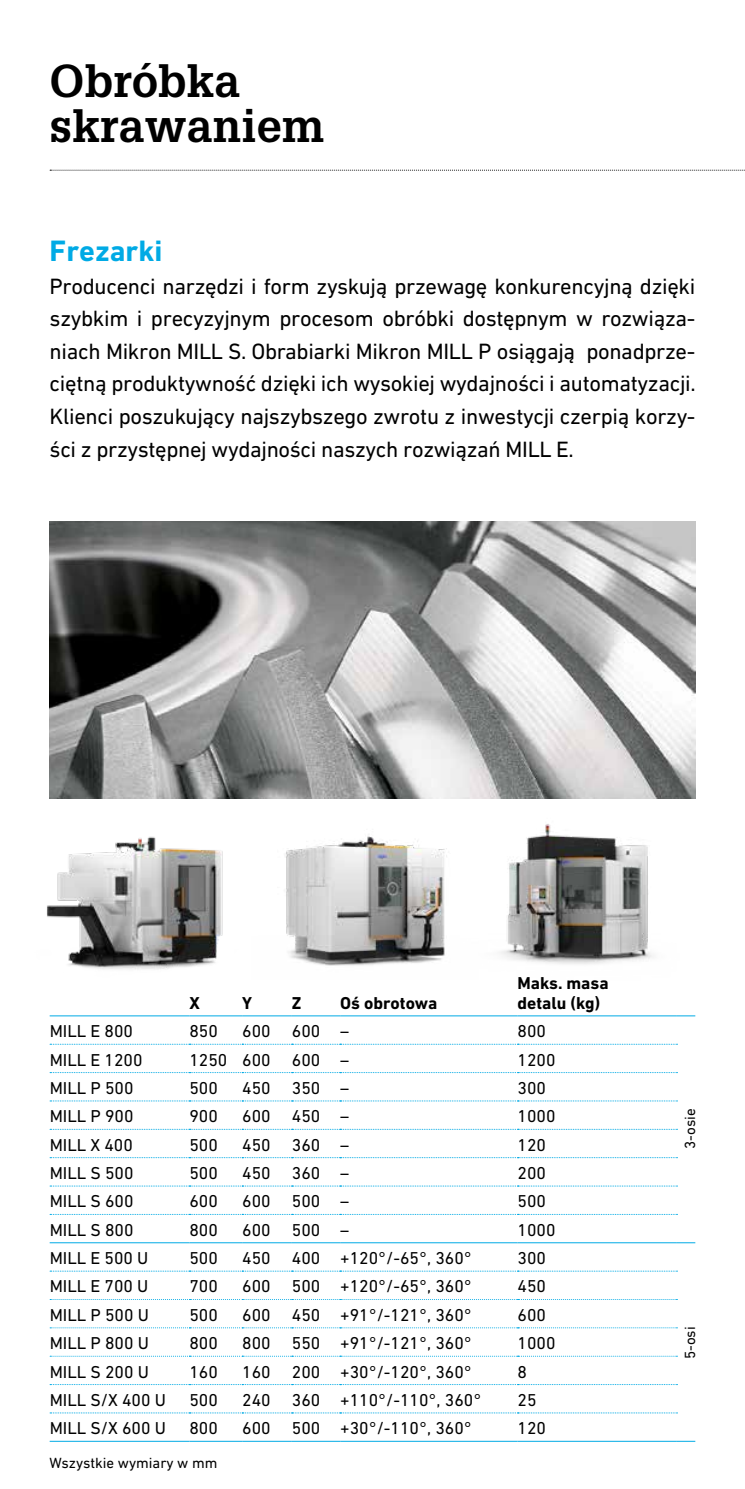
<style>
.page{position:relative;width:745px;height:1489px;background:#fff}
.page>*{position:absolute;margin:0;border:0;box-sizing:border-box;transform-origin:0 0}
.t1{font:700 45px/45px "Glypha LT Pro";letter-spacing:.005em;color:#000}
.t2{font:700 30px "DIN Next W1 G";color:#00aae5}
.t3{font:22.5px/32.5px "DIN Next W1 G";letter-spacing:-.015em;color:#000;text-align:justify}
.t4{font:17.5px "DIN Next W1 G";color:#000}
.t5{font:700 17.5px/20px "DIN Next W1 G";color:#000}
.t6{font:15px "DIN Next W1 G";color:#000}
</style>
<div class="page">
<img style="left:500px;top:824px;width:153px;height:140px">
<img style="left:286px;top:836px;width:161px;height:130px">
<img style="left:47px;top:836px;width:176px;height:133px">
<img style="left:50px;top:522px;width:644px;height:276px">
<svg style="left:50px;top:170px;width:695px;height:1px"></svg>
<hr style="left:50px;top:1015px;width:139px;height:1px;background:#00aae5">
<hr style="left:189px;top:1015px;width:53px;height:1px;background:#00aae5">
<hr style="left:242px;top:1015px;width:49px;height:1px;background:#00aae5">
<hr style="left:291px;top:1015px;width:49px;height:1px;background:#00aae5">
<hr style="left:340px;top:1015px;width:177px;height:1px;background:#00aae5">
<hr style="left:517px;top:1015px;width:159px;height:1px;background:#00aae5">
<svg style="left:676px;top:1015px;width:18px;height:1px"></svg>
<svg style="left:50px;top:1043px;width:627px;height:1px"></svg>
<svg style="left:50px;top:1072px;width:627px;height:1px"></svg>
<svg style="left:50px;top:1100px;width:627px;height:1px"></svg>
<svg style="left:50px;top:1128px;width:627px;height:1px"></svg>
<svg style="left:50px;top:1157px;width:627px;height:1px"></svg>
<svg style="left:50px;top:1185px;width:627px;height:1px"></svg>
<svg style="left:50px;top:1213px;width:627px;height:1px"></svg>
<hr style="left:50px;top:1242px;width:139px;height:1px;background:#00aae5">
<hr style="left:189px;top:1242px;width:53px;height:1px;background:#00aae5">
<hr style="left:242px;top:1242px;width:49px;height:1px;background:#00aae5">
<hr style="left:291px;top:1242px;width:49px;height:1px;background:#00aae5">
<hr style="left:340px;top:1242px;width:177px;height:1px;background:#00aae5">
<hr style="left:517px;top:1242px;width:159px;height:1px;background:#00aae5">
<svg style="left:676px;top:1242px;width:18px;height:1px"></svg>
<svg style="left:50px;top:1270px;width:627px;height:1px"></svg>
<svg style="left:50px;top:1327px;width:627px;height:1px"></svg>
<svg style="left:50px;top:1355px;width:627px;height:1px"></svg>
<hr style="left:50px;top:1440px;width:139px;height:1px;background:#00aae5">
<hr style="left:189px;top:1440px;width:53px;height:1px;background:#00aae5">
<hr style="left:242px;top:1440px;width:49px;height:1px;background:#00aae5">
<hr style="left:291px;top:1440px;width:49px;height:1px;background:#00aae5">
<hr style="left:340px;top:1440px;width:177px;height:1px;background:#00aae5">
<svg style="left:50px;top:1412px;width:627px;height:1px"></svg>
<hr style="left:517px;top:1440px;width:159px;height:1px;background:#00aae5">
<svg style="left:676px;top:1440px;width:18px;height:1px"></svg>
<h1 class="t1" style="left:50px;top:58px;width:276px">Obróbka skrawaniem</h1>
<h2 class="t2" style="left:50px;top:233px;width:114px">Frezarki</h2>
<p class="t3" style="left:50px;top:269px;width:647px">Producenci narzędzi i form zyskują przewagę konkurencyjną dzięki szybkim i precyzyjnym procesom obróbki dostępnym w rozwiąza&shy;niach Mikron MILL S. Obrabiarki Mikron MILL P osiągają ponadprze&shy;ciętną produktywność dzięki ich wysokiej wydajności i automatyzacji.<br>Klienci poszukujący najszybszego zwrotu z inwestycji czerpią korzy&shy;ści z przystępnej wydajności naszych rozwiązań MILL E.</p>
<p class="t5" style="left:189px;top:992px;width:12px">X</p>
<p class="t5" style="left:242px;top:992px;width:11px">Y</p>
<p class="t5" style="left:291px;top:992px;width:11px">Z</p>
<p class="t5" style="left:340px;top:992px;width:98px">Oś obrotowa</p>
<p class="t5" style="left:517px;top:972px;width:92px">Maks. masa detalu (kg)</p>
<p class="t4" style="left:50px;top:1021px;width:85px">MILL E 800</p>
<p class="t4" style="left:189px;top:1021px;width:30px">850</p>
<p class="t4" style="left:242px;top:1021px;width:108px">600 600 –</p>
<p class="t4" style="left:517px;top:1021px;width:30px">800</p>
<p class="t4" style="left:50px;top:1049px;width:94px">MILL E 1200</p>
<p class="t4" style="left:189px;top:1049px;width:161px">1250 600 600 –</p>
<p class="t4" style="left:517px;top:1049px;width:39px">1200</p>
<p class="t4" style="left:50px;top:1077px;width:85px">MILL P 500</p>
<p class="t4" style="left:189px;top:1077px;width:30px">500</p>
<p class="t4" style="left:242px;top:1077px;width:108px">450 350 –</p>
<p class="t4" style="left:517px;top:1077px;width:30px">300</p>
<p class="t4" style="left:50px;top:1106px;width:85px">MILL P 900</p>
<p class="t4" style="left:189px;top:1106px;width:30px">900</p>
<p class="t4" style="left:242px;top:1106px;width:108px">600 450 –</p>
<p class="t4" style="left:517px;top:1106px;width:39px">1000</p>
<p class="t4" style="left:50px;top:1134px;width:85px">MILL X 400</p>
<p class="t4" style="left:189px;top:1134px;width:30px">500</p>
<p class="t4" style="left:242px;top:1134px;width:108px">450 360 –</p>
<p class="t4" style="left:517px;top:1134px;width:30px">120</p>
<p class="t4" style="left:50px;top:1162px;width:85px">MILL S 500</p>
<p class="t4" style="left:189px;top:1162px;width:30px">500</p>
<p class="t4" style="left:242px;top:1162px;width:108px">450 360 –</p>
<p class="t4" style="left:517px;top:1162px;width:30px">200</p>
<p class="t4" style="left:50px;top:1191px;width:85px">MILL S 600</p>
<p class="t4" style="left:189px;top:1191px;width:30px">600</p>
<p class="t4" style="left:242px;top:1191px;width:108px">600 500 –</p>
<p class="t4" style="left:517px;top:1191px;width:30px">500</p>
<p class="t4" style="left:50px;top:1219px;width:85px">MILL S 800</p>
<p class="t4" style="left:189px;top:1219px;width:30px">800</p>
<p class="t4" style="left:242px;top:1219px;width:108px">600 500 –</p>
<p class="t4" style="left:517px;top:1219px;width:39px">1000</p>
<p class="t4" style="left:50px;top:1247px;width:100px">MILL E 500 U</p>
<p class="t4" style="left:189px;top:1247px;width:30px">500</p>
<p class="t4" style="left:242px;top:1247px;width:231px">450 400 +120°/-65°, 360°</p>
<p class="t4" style="left:517px;top:1247px;width:30px">300</p>
<p class="t4" style="left:50px;top:1276px;width:100px">MILL E 700 U</p>
<p class="t4" style="left:189px;top:1276px;width:30px">700</p>
<p class="t4" style="left:242px;top:1276px;width:231px">600 500 +120°/-65°, 360°</p>
<p class="t4" style="left:517px;top:1276px;width:30px">450</p>
<p class="t4" style="left:50px;top:1304px;width:101px">MILL P 500 U</p>
<p class="t4" style="left:189px;top:1304px;width:30px">500</p>
<p class="t4" style="left:242px;top:1304px;width:231px">600 450 +91°/-121°, 360°</p>
<p class="t4" style="left:517px;top:1304px;width:30px">600</p>
<p class="t4" style="left:50px;top:1332px;width:101px">MILL P 800 U</p>
<p class="t4" style="left:189px;top:1332px;width:30px">800</p>
<p class="t4" style="left:242px;top:1332px;width:231px">800 550 +91°/-121°, 360°</p>
<p class="t4" style="left:517px;top:1332px;width:39px">1000</p>
<p class="t4" style="left:50px;top:1361px;width:101px">MILL S 200 U</p>
<p class="t4" style="left:189px;top:1361px;width:30px">160</p>
<p class="t4" style="left:242px;top:1361px;width:231px">160 200 +30°/-120°, 360°</p>
<p class="t4" style="left:517px;top:1361px;width:11px">8</p>
<p class="t4" style="left:50px;top:1389px;width:118px">MILL S/X 400 U</p>
<p class="t4" style="left:189px;top:1389px;width:30px">500</p>
<p class="t4" style="left:242px;top:1389px;width:240px">240 360 +110°/-110°, 360°</p>
<p class="t4" style="left:517px;top:1389px;width:20px">25</p>
<p class="t4" style="left:50px;top:1417px;width:118px">MILL S/X 600 U</p>
<p class="t4" style="left:189px;top:1417px;width:30px">800</p>
<p class="t4" style="left:242px;top:1417px;width:231px">600 500 +30°/-110°, 360°</p>
<p class="t4" style="left:517px;top:1417px;width:30px">120</p>
<p class="t6" style="left:50px;top:1453px;width:169px">Wszystkie wymiary w mm</p>
<p class="t6" style="left:681px;top:1148px;width:42px;rotate:-90deg">3-osie</p>
<p class="t6" style="left:681px;top:1359px;width:34px;rotate:-90deg">5-osi</p>
</div>
